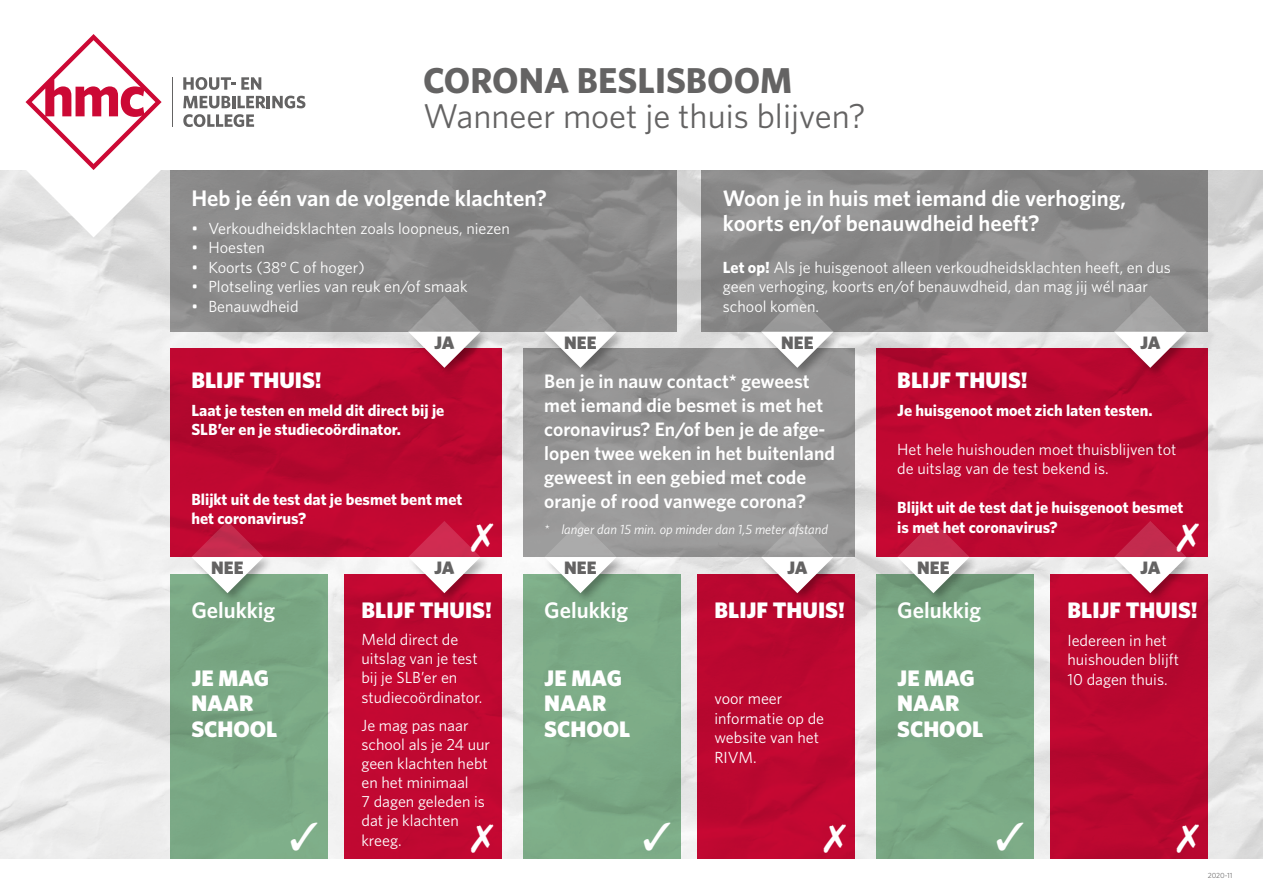
<style>
.page{position:relative;width:1263px;height:893px;background:#fff}
.page>*{position:absolute;margin:0;border:0;box-sizing:border-box;transform-origin:0 0}
.t1{font:700 36px "Whitney";color:#646363}
.t2{font:34.5px "Whitney";color:#646363}
.t3{font:600 22.5px/25.5px "Whitney";color:#fff}
.t4{font:900 22.5px/25.5px "Whitney";color:#fff}
.t5{font:600 19.5px/24px "Whitney";color:#fff}
.t6{font:900 18px "Whitney";color:#646363}
.t7{font:16.2px/19.5px "Whitney";color:#fff}
.t8{font:700 16.2px/19.5px "Whitney";color:#fff}
.t9{font:italic 13.5px "Whitney";color:#fff}
.t10{font:7.5px "Whitney";color:#706f6f}
.s1{font-weight:700}
</style>
<div class="page">
<img style="left:0;top:170px;width:1263px;height:689px">
<div style="left:170px;top:170px;width:506px;height:162px;background:#8b8a8a"></div>
<div style="left:170px;top:349px;width:332px;height:208px;background:linear-gradient(to right,#ba0830,#ba0730)"></div>
<div style="left:523px;top:349px;width:332px;height:208px;background:#979696"></div>
<svg style="left:876px;top:349px;width:332px;height:208px;background:#bb0730"></svg>
<div style="left:170px;top:574px;width:157px;height:285px;background:#7aa885"></div>
<div style="left:876px;top:574px;width:157px;height:285px;background:#7ba986"></div>
<div style="left:523px;top:574px;width:157px;height:285px;background:#7caa87"></div>
<div style="left:344px;top:574px;width:158px;height:285px;background:#c00831"></div>
<div style="left:1050px;top:574px;width:158px;height:285px;background:#bb0730"></div>
<div style="left:697px;top:574px;width:158px;height:285px;background:#bc0830"></div>
<svg style="left:702px;top:170px;width:506px;height:162px;background:#8c8b8b"></svg>
<div style="left:407px;top:329px;width:84px;height:49px;background:#000;opacity:.3"></div>
<div style="left:190px;top:554px;width:84px;height:50px;background:#000;opacity:.3"></div>
<div style="left:896px;top:554px;width:84px;height:50px;background:#000;opacity:.3"></div>
<div style="left:543px;top:554px;width:84px;height:50px;background:#000;opacity:.3"></div>
<div style="left:407px;top:554px;width:84px;height:50px;background:#000;opacity:.3"></div>
<div style="left:1113px;top:554px;width:84px;height:50px;background:#000;opacity:.3"></div>
<div style="left:760px;top:554px;width:84px;height:50px;background:#000;opacity:.3"></div>
<div style="left:1113px;top:329px;width:84px;height:49px;background:#000;opacity:.3"></div>
<div style="left:760px;top:329px;width:84px;height:49px;background:#000;opacity:.3"></div>
<div style="left:543px;top:329px;width:84px;height:49px;background:#000;opacity:.3"></div>
<svg style="left:408px;top:296px;width:72px;height:72px"></svg>
<svg style="left:191px;top:521px;width:73px;height:72px"></svg>
<svg style="left:897px;top:521px;width:72px;height:72px"></svg>
<svg style="left:544px;top:521px;width:73px;height:72px"></svg>
<svg style="left:761px;top:521px;width:72px;height:72px"></svg>
<svg style="left:1114px;top:296px;width:72px;height:72px"></svg>
<svg style="left:761px;top:296px;width:72px;height:72px"></svg>
<svg style="left:544px;top:296px;width:73px;height:72px"></svg>
<svg style="left:183px;top:77px;width:78px;height:13px"></svg>
<svg style="left:183px;top:96px;width:122px;height:12px"></svg>
<svg style="left:183px;top:114px;width:71px;height:13px"></svg>
<hr style="left:172px;top:77px;width:1px;height:50px;background:#646363">
<svg style="left:26px;top:34px;width:136px;height:203px"></svg>
<svg style="left:408px;top:521px;width:85px;height:72px"></svg>
<svg style="left:1114px;top:521px;width:85px;height:72px"></svg>
<h1 class="t1" style="left:423px;top:56px;width:371px">CORONA BESLISBOOM</h1>
<h2 class="t2" style="left:423px;top:93px;width:444px">Wanneer moet je thuis blijven?</h2>
<h3 class="t3" style="left:191px;top:185px;width:357px">Heb je één van de volgende klachten?</h3>
<p class="t7" style="left:191px;top:218px;width:320px">• Verkoudheidsklachten zoals loopneus, niezen</p>
<p class="t7" style="left:191px;top:237px;width:75px">• Hoesten</p>
<p class="t7" style="left:191px;top:257px;width:175px">• Koorts (38° C of hoger)</p>
<p class="t7" style="left:191px;top:276px;width:278px">• Plotseling verlies van reuk en/of smaak</p>
<p class="t7" style="left:191px;top:296px;width:109px">• Benauwdheid</p>
<h3 class="t3" style="left:723px;top:185px;width:404px">Woon je in huis met iemand die verhoging, koorts en/of benauwdheid heeft?</h3>
<p class="t7" style="left:723px;top:257px;width:449px"><span class="s1">Let op!</span> Als je huisgenoot alleen verkoudheidsklachten heeft, en dus geen verhoging, koorts en/of benauwdheid, dan mag jij wél naar school komen.</p>
<p class="t6" style="left:434px;top:330px;width:22px">JA</p>
<h3 class="t4" style="left:191px;top:367px;width:132px">BLIJF THUIS!</h3>
<p class="t8" style="left:191px;top:400px;width:255px">Laat je testen en meld dit direct bij je<br>SLB’er en je studiecoördinator.</p>
<p class="t8" style="left:191px;top:489px;width:272px">Blijkt uit de test dat je besmet bent met het coronavirus?</p>
<p class="t6" style="left:564px;top:330px;width:34px">NEE</p>
<p class="t6" style="left:781px;top:330px;width:34px">NEE</p>
<p class="t6" style="left:1140px;top:330px;width:22px">JA</p>
<p class="t5" style="left:544px;top:368px;width:292px">Ben je in nauw contact* geweest met iemand die besmet is met het coronavirus? En/of ben je de afge&shy;lopen twee weken in het buitenland geweest in een gebied met code oranje of rood vanwege corona?</p>
<p class="t9" style="left:544px;top:520px;width:285px">* langer dan 15 min. op minder dan 1,5 meter afstand</p>
<h3 class="t4" style="left:897px;top:367px;width:132px">BLIJF THUIS!</h3>
<p class="t8" style="left:897px;top:400px;width:257px">Je huisgenoot moet zich laten testen.</p>
<p class="t7" style="left:897px;top:439px;width:281px">Het hele huishouden moet thuisblijven tot de uitslag van de test bekend is.</p>
<p class="t8" style="left:897px;top:498px;width:288px">Blijkt uit de test dat je huisgenoot besmet is met het coronavirus?</p>
<p class="t6" style="left:211px;top:556px;width:34px">NEE</p>
<p class="t6" style="left:434px;top:556px;width:22px">JA</p>
<p class="t6" style="left:564px;top:556px;width:34px">NEE</p>
<p class="t6" style="left:787px;top:556px;width:22px">JA</p>
<p class="t6" style="left:917px;top:556px;width:34px">NEE</p>
<p class="t6" style="left:1140px;top:556px;width:22px">JA</p>
<h3 class="t3" style="left:191px;top:597px;width:85px">Gelukkig</h3>
<h3 class="t4" style="left:191px;top:664px;width:88px">JE MAG<br>NAAR<br>SCHOOL</h3>
<h3 class="t4" style="left:361px;top:596px;width:132px">BLIJF THUIS!</h3>
<p class="t7" style="left:361px;top:630px;width:122px;line-height:19px">Meld direct de uitslag van je test bij je SLB’er en studiecoördinator.</p>
<p class="t7" style="left:361px;top:715px;width:130px">Je mag pas naar school als je 24 uur geen klachten hebt en het minimaal<br>7 dagen geleden is dat je klachten kreeg.</p>
<h3 class="t3" style="left:544px;top:597px;width:85px">Gelukkig</h3>
<h3 class="t4" style="left:544px;top:664px;width:88px">JE MAG<br>NAAR<br>SCHOOL</h3>
<h3 class="t4" style="left:714px;top:596px;width:132px">BLIJF THUIS!</h3>
<p class="t7" style="left:714px;top:688px;width:111px">voor meer informatie op de website van het<br>RIVM.</p>
<h3 class="t3" style="left:897px;top:597px;width:85px">Gelukkig</h3>
<h3 class="t4" style="left:897px;top:664px;width:88px">JE MAG<br>NAAR<br>SCHOOL</h3>
<h3 class="t4" style="left:1067px;top:596px;width:132px">BLIJF THUIS!</h3>
<p class="t7" style="left:1067px;top:630px;width:113px">Iedereen in het huishouden blijft<br>10 dagen thuis.</p>
<p class="t10" style="left:1208px;top:870px;width:26px">2020-11</p>
</div>
